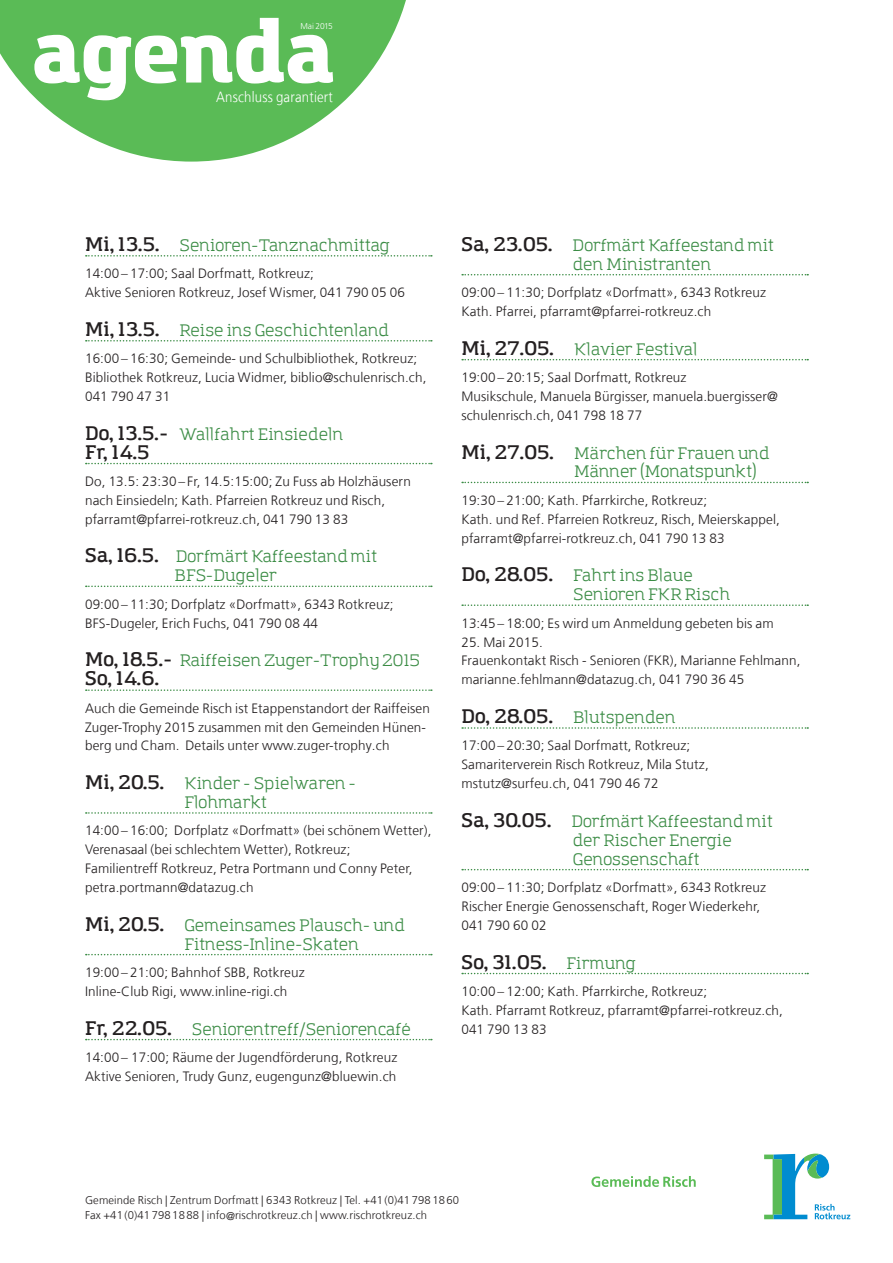
<style>
.page{position:relative;width:893px;height:1263px;background:#fff}
.page>*{position:absolute;margin:0;border:0;box-sizing:border-box;transform-origin:0 0}
.t1{font:900 84px "Amazing Grotesk";color:#fff}
.t2{font:600 19.5px "Amazing Grotesk";letter-spacing:.01em;color:#231f20}
.t3{font:16.5px/18.9px "Amazing Grotesk";letter-spacing:.01em;color:#3b8c45}
.t4{font:300 14.7px "Frutiger LT Com";letter-spacing:.015em;color:#fff;scale:.9 1}
.t5{font:300 13.5px/18.9px "Frutiger LT Com";letter-spacing:.01em;color:#231f20}
.t6{font:300 11.25px/15px "Frutiger LT Com";letter-spacing:.01em;color:#231f20}
.t7{font:300 8.4px "Frutiger";letter-spacing:-.02em;color:#fff}
.s1{font-weight:600;font-size:19.5px;color:#231f20}
.s2{font-weight:400;font-size:16.5px;color:#3b8c45}
</style>
<div class="page">
<svg style="left:0;top:0;width:406px;height:162px;fill:#5abb56"></svg>
<svg style="left:764px;top:1153px;width:86px;height:66px"></svg>
<svg style="left:591px;top:1176px;width:105px;height:11px"></svg>
<svg style="left:462px;top:274px;width:346px;height:1px"></svg>
<svg style="left:462px;top:359px;width:346px;height:1px"></svg>
<svg style="left:462px;top:482px;width:346px;height:1px"></svg>
<svg style="left:462px;top:604px;width:346px;height:2px"></svg>
<svg style="left:462px;top:727px;width:346px;height:2px"></svg>
<svg style="left:462px;top:869px;width:346px;height:1px"></svg>
<svg style="left:462px;top:973px;width:346px;height:1px"></svg>
<svg style="left:86px;top:255px;width:346px;height:2px"></svg>
<svg style="left:86px;top:340px;width:346px;height:1px"></svg>
<svg style="left:86px;top:463px;width:346px;height:1px"></svg>
<svg style="left:86px;top:586px;width:346px;height:1px"></svg>
<svg style="left:86px;top:689px;width:346px;height:2px"></svg>
<svg style="left:86px;top:812px;width:346px;height:2px"></svg>
<svg style="left:86px;top:954px;width:346px;height:1px"></svg>
<svg style="left:86px;top:1039px;width:346px;height:1px"></svg>
<h1 class="t1" style="left:32px;top:-1px;width:304px">agenda</h1>
<p class="t7" style="left:300px;top:22px;width:34px">Mai 2015</p>
<p class="t4" style="left:216px;top:89px;width:131px">Anschluss garantiert</p>
<p class="t3" style="left:85px;top:236px;width:306px"><span class="s1">Mi, 13.5.</span> Senioren-Tanznachmittag</p>
<p class="t5" style="left:85px;top:264px;width:321px">14:00 – 17:00; Saal Dorfmatt, Rotkreuz;<br>Aktive Senioren Rotkreuz, Josef Wismer, 041 790 05 06</p>
<p class="t3" style="left:85px;top:321px;width:305px"><span class="s1">Mi, 13.5.</span> Reise ins Geschichtenland</p>
<p class="t5" style="left:85px;top:349px;width:343px">16:00 – 16:30; Gemeinde- und Schulbibliothek, Rotkreuz;<br>Bibliothek Rotkreuz, Lucia Widmer, biblio@schulenrisch.ch,<br>041 790 47 31</p>
<p class="t3" style="left:85px;top:425px;width:260px"><span class="s1">Do, 13.5.-</span> Wallfahrt Einsiedeln</p>
<h2 class="t2" style="left:85px;top:440px;width:66px">Fr, 14.5</h2>
<p class="t5" style="left:85px;top:472px;width:327px">Do, 13.5: 23:30 – Fr, 14.5:15:00; Zu Fuss ab Holzhäusern nach Einsiedeln; Kath. Pfarreien Rotkreuz und Risch, pfarramt@pfarrei-rotkreuz.ch, 041 790 13 83</p>
<p class="t3" style="left:175px;top:547px;width:204px;text-indent:-90px"><span class="s1">Sa, 16.5.</span> Dorfmärt Kaffeestand mit<br>BFS-Dugeler</p>
<p class="t5" style="left:85px;top:595px;width:310px">09:00 – 11:30; Dorfplatz «Dorfmatt», 6343 Rotkreuz;<br>BFS-Dugeler, Erich Fuchs, 041 790 08 44</p>
<p class="t3" style="left:85px;top:651px;width:336px"><span class="s1">Mo, 18.5.-</span> Raiffeisen Zuger-Trophy 2015</p>
<h2 class="t2" style="left:85px;top:666px;width:76px">So, 14.6.</h2>
<p class="t5" style="left:85px;top:698px;width:346px">Auch die Gemeinde Risch ist Etappenstandort der Raiffeisen<br>Zuger-Trophy 2015 zusammen mit den Gemeinden Hünen&shy;berg und Cham. Details unter www.zuger-trophy.ch</p>
<p class="t3" style="left:184px;top:774px;width:173px;text-indent:-99px"><span class="s1">Mi, 20.5.</span> Kinder - Spielwaren -<br>Flohmarkt</p>
<p class="t5" style="left:85px;top:821px;width:348px">14:00 – 16:00; Dorfplatz «Dorfmatt» (bei schönem Wetter), Verenasaal (bei schlechtem Wetter), Rotkreuz;<br>Familientreff Rotkreuz, Petra Portmann und Conny Peter, petra.portmann@datazug.ch</p>
<p class="t3" style="left:184px;top:916px;width:222px;text-indent:-99px"><span class="s1">Mi, 20.5.</span> Gemeinsames Plausch- und<br>Fitness-Inline-Skaten</p>
<p class="t5" style="left:85px;top:963px;width:221px">19:00 – 21:00; Bahnhof SBB, Rotkreuz<br>Inline-Club Rigi, www.inline-rigi.ch</p>
<p class="t3" style="left:85px;top:1020px;width:327px"><span class="s1">Fr, 22.05.</span> Seniorentreff/Seniorencafé</p>
<p class="t5" style="left:85px;top:1048px;width:314px">14:00 – 17:00; Räume der Jugendförderung, Rotkreuz<br>Aktive Senioren, Trudy Gunz, eugengunz@bluewin.ch</p>
<p class="t3" style="left:573px;top:236px;width:203px;text-indent:-111px"><span class="s1">Sa, 23.05.</span> Dorfmärt Kaffeestand mit den Ministranten</p>
<p class="t5" style="left:461px;top:283px;width:306px">09:00 – 11:30; Dorfplatz «Dorfmatt», 6343 Rotkreuz<br>Kath. Pfarrei, pfarramt@pfarrei-rotkreuz.ch</p>
<p class="t3" style="left:461px;top:340px;width:238px"><span class="s1">Mi, 27.05.</span> Klavier Festival</p>
<p class="t5" style="left:461px;top:368px;width:318px">19:00 – 20:15; Saal Dorfmatt, Rotkreuz<br>Musikschule, Manuela Bürgisser, manuela.buergisser@ schulenrisch.ch, 041 798 18 77</p>
<p class="t3" style="left:574px;top:444px;width:197px;text-indent:-113px"><span class="s1">Mi, 27.05.</span> Märchen für Frauen und<br>Männer (Monatspunkt)</p>
<p class="t5" style="left:461px;top:491px;width:320px">19:30 – 21:00; Kath. Pfarrkirche, Rotkreuz;<br>Kath. und Ref. Pfarreien Rotkreuz, Risch, Meierskappel, pfarramt@pfarrei-rotkreuz.ch, 041 790 13 83</p>
<p class="t3" style="left:573px;top:566px;width:159px;text-indent:-112px"><span class="s1">Do, 28.05.</span> Fahrt ins Blaue<br>Senioren FKR Risch</p>
<p class="t5" style="left:461px;top:614px;width:314px">13:45 – 18:00; Es wird um Anmeldung gebeten bis am</p>
<p class="t5" style="left:461px;top:632px;width:341px">25. Mai 2015.<br>Frauenkontakt Risch - Senioren (FKR), Marianne Fehlmann, marianne.fehlmann@datazug.ch, 041 790 36 45</p>
<p class="t3" style="left:461px;top:708px;width:216px"><span class="s1">Do, 28.05.</span> Blutspenden</p>
<p class="t5" style="left:461px;top:736px;width:249px">17:00 – 20:30; Saal Dorfmatt, Rotkreuz;<br>Samariterverein Risch Rotkreuz, Mila Stutz, mstutz@surfeu.ch, 041 790 46 72</p>
<p class="t3" style="left:573px;top:812px;width:201px;text-indent:-111px"><span class="s1">Sa, 30.05.</span> Dorfmärt Kaffeestand mit der Rischer Energie<br>Genossenschaft</p>
<p class="t5" style="left:461px;top:878px;width:306px">09:00 – 11:30; Dorfplatz «Dorfmatt», 6343 Rotkreuz<br>Rischer Energie Genossenschaft, Roger Wiederkehr,<br>041 790 60 02</p>
<h2 class="t2" style="left:461px;top:950px;width:176px">So, 31.05. <span class="s2">Firmung</span></h2>
<p class="t5" style="left:461px;top:982px;width:323px">10:00 – 12:00; Kath. Pfarrkirche, Rotkreuz;<br>Kath. Pfarramt Rotkreuz, pfarramt@pfarrei-rotkreuz.ch,<br>041 790 13 83</p>
<p class="t6" style="left:85px;top:1192px;width:376px">Gemeinde Risch | Zentrum Dorfmatt | 6343 Rotkreuz | Tel. +41 (0)41 798 18 60<br>Fax +41 (0)41 798 18 88 | info@rischrotkreuz.ch | www.rischrotkreuz.ch</p>
</div>
